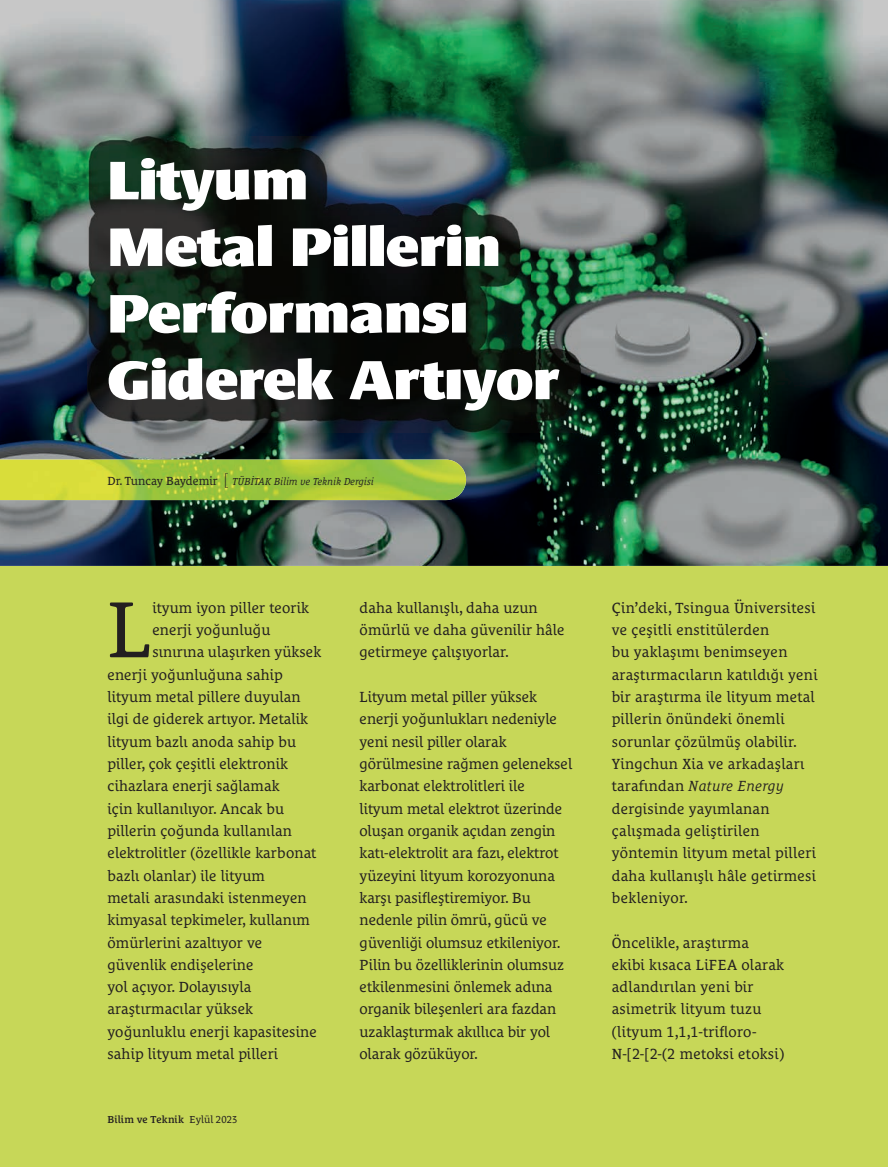
<style>
.page{position:relative;width:888px;height:1167px;background:#fff}
.page>*{position:absolute;margin:0;border:0;box-sizing:border-box;transform-origin:0 0}
.t1{font:81.15px "Le Monde Courrier Pro";color:#231f20}
.t2{font:900 55.5px/66.6px "Le Monde Sans Pro";letter-spacing:-.01em;color:#fff}
.t3{font:15px/22.4px "Le Monde Courrier Pro";letter-spacing:.01em;color:#231f20}
.t4{font:italic 10.35px "Le Monde Courrier Pro";color:#231f20}
.t5{font:600 10.35px "Le Monde Courrier Pro";letter-spacing:.01em;color:#231f20}
.s1{font-style:normal;font-size:12px}
.s2{font-family:"Le Monde Sans Pro";font-weight:300;font-style:normal;font-stretch:expanded;font-size:16.2px}
.s3{font-weight:400}
.s4{font-style:italic}
</style>
<div class="page">
<div style="left:0;top:566px;width:888px;height:601px;background:#c7d758"></div>
<img style="left:0;top:0;width:888px;height:566px">
<img style="left:0;top:459px;width:466px;height:41px">
<img style="left:87px;top:137px;width:494px;height:295px">
<h2 class="t2" style="left:107px;top:151px;width:454px">Lityum<br>Metal Pillerin<br>Performansı<br>Giderek Artıyor</h2>
<p class="t4" style="left:107px;top:477px;width:268px"><span class="s1">Dr. Tuncay Baydemir</span> <span class="s2">[</span> TÜBİTAK Bilim ve Teknik Dergisi</p>
<h1 class="t1" style="left:107px;top:594px;width:46px">L</h1>
<p class="t3" style="left:152px;top:597px;width:158px">ityum iyon piller teorik</p>
<p class="t3" style="left:152px;top:619px;width:120px">enerji yoğunluğu</p>
<p class="t3" style="left:152px;top:642px;width:170px">sınırına ulaşırken yüksek</p>
<p class="t3" style="left:107px;top:664px;width:177px">enerji yoğunluğuna sahip</p>
<p class="t3" style="left:107px;top:686px;width:195px">lityum metal pillere duyulan</p>
<p class="t3" style="left:107px;top:709px;width:202px">ilgi de giderek artıyor. Metalik</p>
<p class="t3" style="left:107px;top:731px;width:190px">lityum bazlı anoda sahip bu</p>
<p class="t3" style="left:107px;top:753px;width:182px">piller, çok çeşitli elektronik</p>
<p class="t3" style="left:107px;top:776px;width:174px">cihazlara enerji sağlamak</p>
<p class="t3" style="left:107px;top:798px;width:178px">için kullanılıyor. Ancak bu</p>
<p class="t3" style="left:107px;top:820px;width:186px">pillerin çoğunda kullanılan</p>
<p class="t3" style="left:107px;top:843px;width:211px">elektrolitler (özellikle karbonat</p>
<p class="t3" style="left:107px;top:865px;width:159px">bazlı olanlar) ile lityum</p>
<p class="t3" style="left:107px;top:887px;width:201px">metali arasındaki istenmeyen</p>
<p class="t3" style="left:107px;top:910px;width:204px">kimyasal tepkimeler, kullanım</p>
<p class="t3" style="left:107px;top:932px;width:156px">ömürlerini azaltıyor ve</p>
<p class="t3" style="left:107px;top:954px;width:148px">güvenlik endişelerine</p>
<p class="t3" style="left:107px;top:976px;width:145px">yol açıyor. Dolayısıyla</p>
<p class="t3" style="left:107px;top:999px;width:147px">araştırmacılar yüksek</p>
<p class="t3" style="left:107px;top:1021px;width:211px">yoğunluklu enerji kapasitesine</p>
<p class="t3" style="left:107px;top:1043px;width:172px">sahip lityum metal pilleri</p>
<p class="t5" style="left:107px;top:1115px;width:132px">Bilim ve Teknik <span class="s3">Eylül 2023</span></p>
<p class="t3" style="left:360px;top:597px;width:207px">daha kullanışlı, daha uzun ömürlü ve daha güvenilir hâle getirmeye çalışıyorlar.</p>
<p class="t3" style="left:360px;top:686px;width:214px">Lityum metal piller yüksek enerji yoğunlukları nedeniyle yeni nesil piller olarak görülmesine rağmen geleneksel karbonat elektrolitleri ile<br>lityum metal elektrot üzerinde oluşan organik açıdan zengin katı-elektrolit ara fazı, elektrot yüzeyini lityum korozyonuna karşı pasifleştiremiyor. Bu nedenle pilin ömrü, gücü ve güvenliği olumsuz etkileniyor.<br>Pilin bu özelliklerinin olumsuz etkilenmesini önlemek adına organik bileşenleri ara fazdan uzaklaştırmak akıllıca bir yol olarak gözüküyor.</p>
<p class="t3" style="left:612px;top:597px;width:207px">Çin’deki, Tsingua Üniversitesi ve çeşitli enstitülerden<br>bu yaklaşımı benimseyen araştırmacıların katıldığı yeni bir araştırma ile lityum metal pillerin önündeki önemli sorunlar çözülmüş olabilir.<br>Yingchun Xia ve arkadaşları tarafından <span class="s4">Nature Energy </span>dergisinde yayımlanan çalışmada geliştirilen yöntemin lityum metal pilleri daha kullanışlı hâle getirmesi bekleniyor.</p>
<p class="t3" style="left:612px;top:932px;width:174px">Öncelikle, araştırma ekibi kısaca LiFEA olarak adlandırılan yeni bir asimetrik lityum tuzu (lityum 1,1,1-trifloro-<br>N-[2-[2-(2 metoksi etoksi)</p>
</div>
